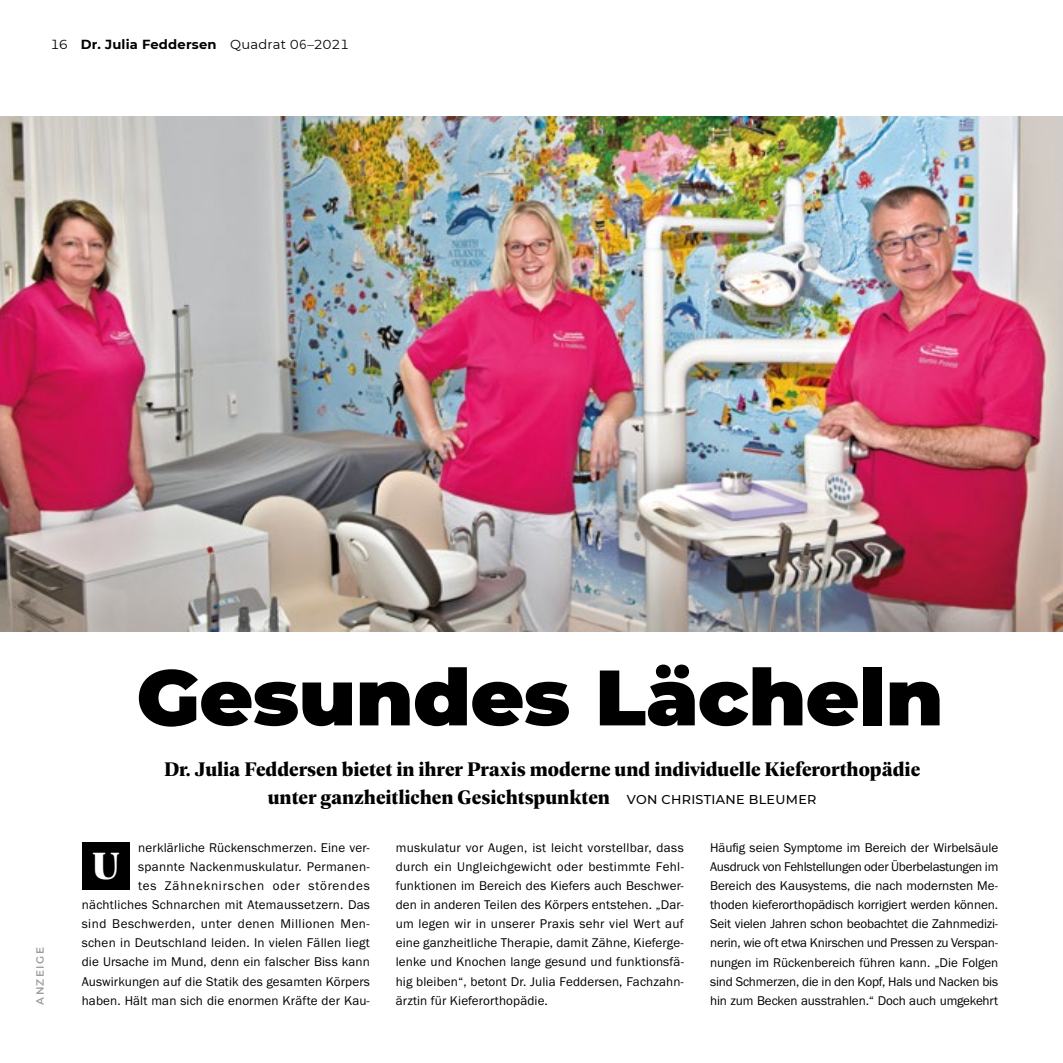
<style>
.page{position:relative;width:1063px;height:1063px;background:#fff}
.page>*{position:absolute;margin:0;border:0;box-sizing:border-box;transform-origin:0 0}
.t1{font:900 78.3px "Montserrat";letter-spacing:-.005em;color:#000;scale:1.05 1}
.t2{font:900 40.5px "Geller Headline";color:#fff}
.t3{font:700 21px/28.7px "Geller Headline";color:#000;text-align:center}
.t4{font:13.2px/19.2px "Franklin Gothic URW Boo";letter-spacing:.01em;color:#000;text-align:justify}
.t5{font:13.2px "Franklin Gothic URW Boo";letter-spacing:-.01em;color:#000}
.t6{font:700 13.2px "Montserrat";letter-spacing:.015em;color:#000}
.t7{font:600 10.5px "Montserrat";letter-spacing:.135em;color:#9d9d9c}
.s1{font-weight:400}
.s2{font-family:"Montserrat";font-weight:500;font-size:12.75px}
</style>
<div class="page">
<img style="left:0;top:117px;width:1063px;height:514px">
<div style="left:82px;top:842px;width:48px;height:48px;background:#000"></div>
<p class="t6" style="left:50px;top:35px;width:301px"><span class="s1">16</span> Dr. Julia Feddersen <span class="s1">Quadrat 06–2021</span></p>
<p class="t7" style="left:33px;top:1005px;width:59px;rotate:-90deg">ANZEIGE</p>
<h1 class="t1" style="left:136px;top:639px;width:770px">Gesundes Lächeln</h1>
<h3 class="t3" style="left:164px;top:754px;width:758px">Dr. Julia Feddersen bietet in ihrer Praxis moderne und individuelle Kieferorthopädie unter ganzheitlichen Gesichtspunkten <span class="s2">VON CHRISTIANE BLEUMER</span></h3>
<p class="t4" style="left:82px;top:837px;width:290px;text-align:right">nerklärliche Rückenschmerzen. Eine ver-<br>spannte Nackenmuskulatur. Permanen-<br>tes Zähneknirschen oder störendes nächtliches Schnarchen mit Atemaussetzern. Das sind Beschwerden, unter denen Millionen Men&shy;schen in Deutschland leiden. In vielen Fällen liegt die Ursache im Mund, denn ein falscher Biss kann Auswirkungen auf die Statik des gesamten Körpers haben. Hält man sich die enormen Kräfte der Kau-</p>
<p class="t4" style="left:396px;top:837px;width:290px">muskulatur vor Augen, ist leicht vorstellbar, dass durch ein Ungleichgewicht oder bestimmte Fehl&shy;funktionen im Bereich des Kiefers auch Beschwer&shy;den in anderen Teilen des Körpers entstehen. „Dar&shy;um legen wir in unserer Praxis sehr viel Wert auf eine ganzheitliche Therapie, damit Zähne, Kieferge&shy;lenke und Knochen lange gesund und funktionsfä&shy;hig bleiben“, betont Dr. Julia Feddersen, Fachzahn&shy;ärztin für Kieferorthopädie.</p>
<p class="t4" style="left:710px;top:837px;width:290px">Häufig seien Symptome im Bereich der Wirbelsäule Ausdruck von Fehlstellungen oder Überbelastungen im Bereich des Kausystems, die nach modernsten Me&shy;thoden kieferorthopädisch korrigiert werden können.<br>Seit vielen Jahren schon beobachtet die Zahnmedizi&shy;nerin, wie oft etwa Knirschen und Pressen zu Verspan&shy;nungen im Rückenbereich führen kann. „Die Folgen sind Schmerzen, die in den Kopf, Hals und Nacken bis</p>
<h2 class="t2" style="left:92px;top:836px;width:29px">U</h2>
<p class="t5" style="left:710px;top:992px;width:290px">hin zum Becken ausstrahlen.“ Doch auch umgekehrt</p>
</div>
